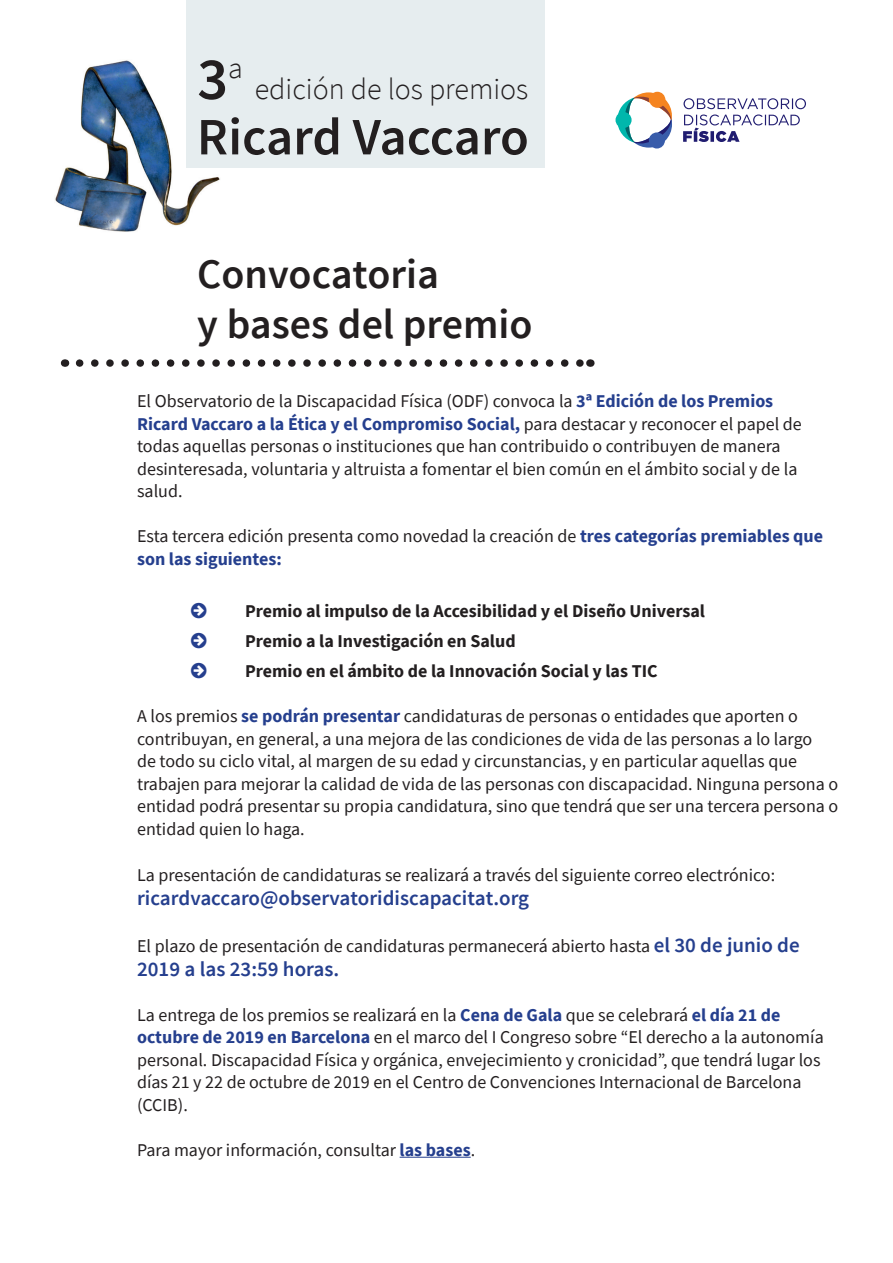
<style>
.page{position:relative;width:893px;height:1263px;background:#fff}
.page>*{position:absolute;margin:0;border:0;box-sizing:border-box;transform-origin:0 0}
.t1{font:600 60px "Source Sans Pro";color:#231f20}
.t2{font:600 52.5px "Source Sans Pro";letter-spacing:-.01em;color:#231f20}
.t3{font:600 42px/50.4px "Source Sans Pro";color:#231f20}
.t4{font:300 30px "Source Sans Pro";color:#231f20}
.t5{font:600 21px "Source Sans Pro";color:#253f8e}
.t6{font:18px/22.5px "Source Sans Pro";color:#231f20}
.t7{font:700 18px/30px "Source Sans Pro";color:#231f20}
.s1{font-weight:700;color:#253f8e}
.s2{font-weight:600;font-size:21px;color:#253f8e}
</style>
<div class="page">
<img style="left:55px;top:60px;width:165px;height:172px">
<div style="left:186px;top:0;width:358px;height:168px;background:#e6edef"></div>
<svg style="left:618px;top:92px;width:54px;height:56px"></svg>
<div style="left:649px;top:92px;width:16px;height:16px;background:#f58420;border-radius:50%"></div>
<div style="left:649px;top:132px;width:16px;height:17px;background:#385caa;border-radius:50%"></div>
<div style="left:615px;top:112px;width:17px;height:16px;background:#00b7ac;border-radius:50%"></div>
<svg style="left:683px;top:98px;width:123px;height:44px"></svg>
<svg style="left:80px;top:359px;width:502px;height:8px"></svg>
<hr style="left:400px;top:1157px;width:71px;height:1px;background:#253f8e">
<h1 class="t1" style="left:197px;top:41px;width:47px">3<sup>a</sup></h1>
<h3 class="t4" style="left:255px;top:71px;width:275px">edición de los premios</h3>
<h2 class="t2" style="left:197px;top:104px;width:333px">Ricard Vaccaro</h2>
<h3 class="t3" style="left:197px;top:250px;width:337px">Convocatoria<br>y bases del premio</h3>
<p class="t6" style="left:137px;top:390px;width:666px">El Observatorio de la Discapacidad Física (ODF) convoca la <span class="s1">3ª Edición de los Premios Ricard Vaccaro a la Ética y el Compromiso Social,</span> para destacar y reconocer el papel de todas aquellas personas o instituciones que han contribuido o contribuyen de manera desinteresada, voluntaria y altruista a fomentar el bien común en el ámbito social y de la salud.</p>
<p class="t6" style="left:137px;top:525px;width:687px">Esta tercera edición presenta como novedad la creación de <span class="s1">tres categorías premiables que son las siguientes:</span></p>
<p class="t7" style="left:245px;top:596px;width:461px">Premio al impulso de la Accesibilidad y el Diseño Universal<br>Premio a la Investigación en Salud<br>Premio en el ámbito de la Innovación Social y las TIC</p>
<p class="t6" style="left:137px;top:705px;width:703px">A los premios <span class="s1">se podrán presentar</span> candidaturas de personas o entidades que aporten o contribuyan, en general, a una mejora de las condiciones de vida de las personas a lo largo<br>de todo su ciclo vital, al margen de su edad y circunstancias, y en particular aquellas que trabajen para mejorar la calidad de vida de las personas con discapacidad. Ninguna persona o entidad podrá presentar su propia candidatura, sino que tendrá que ser una tercera persona o entidad quien lo haga.</p>
<p class="t6" style="left:137px;top:864px;width:640px">La presentación de candidaturas se realizará a través del siguiente correo electrónico:</p>
<p class="t5" style="left:137px;top:885px;width:394px">ricardvaccaro@observatoridiscapacitat.org</p>
<p class="t6" style="left:137px;top:934px;width:664px">El plazo de presentación de candidaturas permanecerá abierto hasta <span class="s2">el 30 de junio de</span></p>
<p class="t5" style="left:137px;top:956px;width:204px">2019 a las 23:59 horas.</p>
<p class="t6" style="left:137px;top:1003px;width:688px">La entrega de los premios se realizará en la <span class="s1">Cena de Gala</span> que se celebrará <span class="s1">el día 21 de octubre de 2019 en Barcelona</span> en el marco del I Congreso sobre “El derecho a la autonomía personal. Discapacidad Física y orgánica, envejecimiento y cronicidad”, que tendrá lugar los días 21 y 22 de octubre de 2019 en el Centro de Convenciones Internacional de Barcelona (CCIB).</p>
<p class="t6" style="left:137px;top:1138px;width:340px">Para mayor información, consultar <span class="s1">las bases</span>.</p>
</div>
